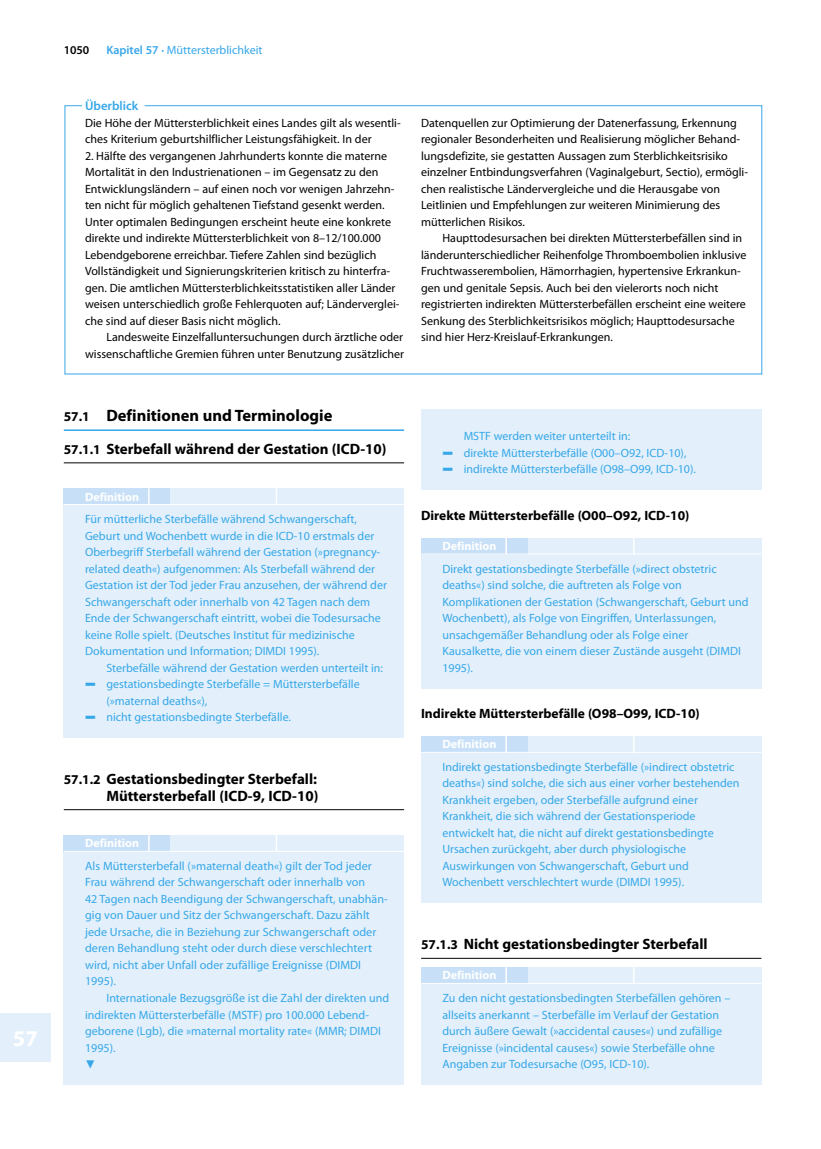
<style>
.page{position:relative;width:821px;height:1149px;background:#fff}
.page>*{position:absolute;margin:0;border:0;box-sizing:border-box;transform-origin:0 0}
.t1{font:700 22.5px "Myriad Pro";color:#fff}
.t2{font:700 16.5px "Myriad Pro";color:#000}
.t3{font:700 15px/16.5px "Myriad Pro";color:#000;text-align:right}
.t4{font:700 13.5px "Myriad Pro";color:#000}
.t5{font:13.5px "S Buttons";color:#36a7e8}
.t6{font:600 12.75px "Myriad Pro";color:#36a7e8}
.t7{font:12px/16.5px "Myriad Pro";color:#36a7e8}
.t8{font:12px/16.5px "Myriad Pro";color:#000}
.t9{font:700 12px "Myriad Pro";color:#fff}
.t10{font:600 12px "Myriad Pro";color:#000}
.s1{font-weight:600}
.s2{font-size:13.5px}
.s3{font-family:"S Buttons"}
</style>
<div class="page">
<div style="left:0;top:1012px;width:51px;height:49px;background:#e3f0fb"></div>
<div style="left:421px;top:736px;width:340px;height:166px;background:#e3f0fb"></div>
<div style="left:421px;top:736px;width:106px;height:16px;background:#c7e0f7"></div>
<svg style="left:505px;top:736px;width:2px;height:15px"></svg>
<svg style="left:633px;top:736px;width:1px;height:15px"></svg>
<hr style="left:421px;top:751px;width:340px;height:1px;background:#fff">
<div style="left:421px;top:966px;width:340px;height:118px;background:#e3f0fb"></div>
<div style="left:421px;top:966px;width:106px;height:17px;background:#c7e0f7"></div>
<svg style="left:505px;top:966px;width:2px;height:16px"></svg>
<svg style="left:633px;top:966px;width:1px;height:16px"></svg>
<hr style="left:421px;top:982px;width:340px;height:1px;background:#fff">
<div style="left:421px;top:537px;width:340px;height:151px;background:#e3f0fb"></div>
<svg style="left:633px;top:537px;width:1px;height:16px"></svg>
<div style="left:421px;top:537px;width:106px;height:17px;background:#c7e0f7"></div>
<svg style="left:505px;top:537px;width:2px;height:16px"></svg>
<hr style="left:421px;top:553px;width:340px;height:1px;background:#fff">
<div style="left:421px;top:409px;width:340px;height:81px;background:#e3f0fb"></div>
<div style="left:64px;top:835px;width:340px;height:249px;background:#e3f0fb"></div>
<div style="left:64px;top:835px;width:106px;height:16px;background:#c7e0f7"></div>
<svg style="left:276px;top:835px;width:1px;height:15px"></svg>
<svg style="left:148px;top:835px;width:2px;height:15px"></svg>
<hr style="left:64px;top:850px;width:340px;height:1px;background:#fff">
<div style="left:64px;top:488px;width:340px;height:249px;background:#e3f0fb"></div>
<svg style="left:276px;top:488px;width:1px;height:16px"></svg>
<div style="left:64px;top:488px;width:106px;height:16px;background:#c7e0f7"></div>
<svg style="left:148px;top:488px;width:2px;height:16px"></svg>
<hr style="left:64px;top:504px;width:340px;height:1px;background:#fff">
<svg style="left:64px;top:105px;width:698px;height:269px"></svg>
<hr style="left:64px;top:429px;width:340px;height:2px;background:#36a7e8">
<hr style="left:64px;top:462px;width:340px;height:1px;background:#000">
<hr style="left:64px;top:809px;width:340px;height:1px;background:#000">
<hr style="left:421px;top:957px;width:340px;height:1px;background:#000">
<h1 class="t1" style="left:13px;top:1025px;width:27px">57</h1>
<p class="t10" style="left:64px;top:43px;width:27px">1050</p>
<p class="t7" style="left:106px;top:42px;width:158px"><span class="s1">Kapitel 57 ·</span> Müttersterblichkeit</p>
<p class="t6" style="left:85px;top:99px;width:55px">Überblick</p>
<p class="t8" style="left:85px;top:115px;width:317px">Die Höhe der Müttersterblichkeit eines Landes gilt als wesentli&shy;ches Kriterium geburtshilflicher Leistungsfähigkeit. In der</p>
<p class="t8" style="left:85px;top:148px;width:316px">2. Hälfte des vergangenen Jahrhunderts konnte die materne Mortalität in den Industrienationen – im Gegensatz zu den Entwicklungsländern – auf einen noch vor wenigen Jahrzehn&shy;ten nicht für möglich gehaltenen Tiefstand gesenkt werden.<br>Unter optimalen Bedingungen erscheint heute eine konkrete direkte und indirekte Müttersterblichkeit von 8–12/100.000<br>Lebendgeborene erreichbar. Tiefere Zahlen sind bezüglich Vollständigkeit und Signierungskriterien kritisch zu hinterfra&shy;gen. Die amtlichen Müttersterblichkeitsstatistiken aller Länder weisen unterschiedlich große Fehlerquoten auf; Länderverglei&shy;che sind auf dieser Basis nicht möglich.</p>
<p class="t8" style="left:85px;top:329px;width:320px;text-align:right">Landesweite Einzelfalluntersuchungen durch ärztliche oder wissenschaftliche Gremien führen unter Benutzung zusätzlicher</p>
<p class="t8" style="left:421px;top:115px;width:328px">Datenquellen zur Optimierung der Datenerfassung, Erkennung regionaler Besonderheiten und Realisierung möglicher Behand&shy;lungsdefizite, sie gestatten Aussagen zum Sterblichkeitsrisiko einzelner Entbindungsverfahren (Vaginalgeburt, Sectio), ermögli&shy;chen realistische Ländervergleiche und die Herausgabe von Leitlinien und Empfehlungen zur weiteren Minimierung des mütterlichen Risikos.</p>
<p class="t8" style="left:421px;top:230px;width:327px;text-indent:21px">Haupttodesursachen bei direkten Müttersterbefällen sind in länderunterschiedlicher Reihenfolge Thromboembolien inklusive Fruchtwasserembolien, Hämorrhagien, hypertensive Erkrankun&shy;gen und genitale Sepsis. Auch bei den vielerorts noch nicht registrierten indirekten Müttersterbefällen erscheint eine weitere Senkung des Sterblichkeitsrisikos möglich; Haupttodesursache sind hier Herz-Kreislauf-Erkrankungen.</p>
<h2 class="t2" style="left:64px;top:406px;width:270px"><span class="s2">57.1</span> Definitionen und Terminologie</h2>
<p class="t3" style="left:64px;top:440px;width:324px"><span class="s2">57.1.1</span> Sterbefall während der Gestation (ICD-10)</p>
<p class="t9" style="left:85px;top:489px;width:56px">Definition</p>
<p class="t7" style="left:85px;top:511px;width:303px">Für mütterliche Sterbefälle während Schwangerschaft, Geburt und Wochenbett wurde in die ICD-10 erstmals der Oberbegriff Sterbefall während der Gestation (»pregnancy&shy;related death«) aufgenommen: Als Sterbefall während der Gestation ist der Tod jeder Frau anzusehen, der während der Schwangerschaft oder innerhalb von 42 Tagen nach dem Ende der Schwangerschaft eintritt, wobei die Todesursache keine Rolle spielt. (Deutsches Institut für medizinische Dokumentation und Information; DIMDI 1995).</p>
<p class="t7" style="left:106px;top:659px;width:278px">Sterbefälle während der Gestation werden unterteilt in:</p>
<p class="t7" style="left:85px;top:676px;width:276px"><span class="s3">5</span> gestationsbedingte Sterbefälle = Müttersterbefälle</p>
<p class="t7" style="left:106px;top:692px;width:102px">(»maternal deaths«),</p>
<p class="t7" style="left:85px;top:709px;width:207px"><span class="s3">5</span> nicht gestationsbedingte Sterbefälle.</p>
<p class="t3" style="left:64px;top:771px;width:256px"><span class="s2">57.1.2</span> Gestationsbedingter Sterbefall:<br>Müttersterbefall (ICD-9, ICD-10)</p>
<p class="t9" style="left:85px;top:836px;width:56px">Definition</p>
<p class="t7" style="left:85px;top:857px;width:304px">Als Müttersterbefall (»maternal death«) gilt der Tod jeder Frau während der Schwangerschaft oder innerhalb von<br>42 Tagen nach Beendigung der Schwangerschaft, unabhän&shy;gig von Dauer und Sitz der Schwangerschaft. Dazu zählt jede Ursache, die in Beziehung zur Schwangerschaft oder deren Behandlung steht oder durch diese verschlechtert wird, nicht aber Unfall oder zufällige Ereignisse (DIMDI 1995).</p>
<p class="t7" style="left:85px;top:989px;width:306px;text-indent:21px">Internationale Bezugsgröße ist die Zahl der direkten und indirekten Müttersterbefälle (MSTF) pro 100.000 Lebend&shy;geborene (Lgb), die »maternal mortality rate« (MMR; DIMDI 1995).</p>
<p class="t7" style="left:442px;top:428px;width:255px;text-indent:21px">MSTF werden weiter unterteilt in:<br><span class="s3">5</span> direkte Müttersterbefälle (O00–O92, ICD-10),<br><span class="s3">5</span> indirekte Müttersterbefälle (O98–O99, ICD-10).</p>
<p class="t4" style="left:421px;top:507px;width:270px">Direkte Müttersterbefälle (O00–O92, ICD-10)</p>
<p class="t9" style="left:442px;top:539px;width:56px">Definition</p>
<p class="t7" style="left:442px;top:560px;width:308px">Direkt gestationsbedingte Sterbefälle (»direct obstetric deaths«) sind solche, die auftreten als Folge von Komplikationen der Gestation (Schwangerschaft, Geburt und Wochenbett), als Folge von Eingriffen, Unterlassungen, unsachgemäßer Behandlung oder als Folge einer Kausalkette, die von einem dieser Zustände ausgeht (DIMDI 1995).</p>
<p class="t4" style="left:421px;top:706px;width:280px">Indirekte Müttersterbefälle (O98–O99, ICD-10)</p>
<p class="t9" style="left:442px;top:737px;width:56px">Definition</p>
<p class="t7" style="left:442px;top:758px;width:299px">Indirekt gestationsbedingte Sterbefälle (»indirect obstetric deaths«) sind solche, die sich aus einer vorher bestehenden Krankheit ergeben, oder Sterbefälle aufgrund einer Krankheit, die sich während der Gestationsperiode entwickelt hat, die nicht auf direkt gestationsbedingte Ursachen zurückgeht, aber durch physiologische Auswirkungen von Schwangerschaft, Geburt und Wochenbett verschlechtert wurde (DIMDI 1995).</p>
<p class="t3" style="left:421px;top:936px;width:288px"><span class="s2">57.1.3</span> Nicht gestationsbedingter Sterbefall</p>
<p class="t9" style="left:442px;top:968px;width:56px">Definition</p>
<p class="t7" style="left:442px;top:989px;width:289px">Zu den nicht gestationsbedingten Sterbefällen gehören – allseits anerkannt – Sterbefälle im Verlauf der Gestation durch äußere Gewalt (»accidental causes«) und zufällige Ereignisse (»incidental causes«) sowie Sterbefälle ohne</p>
<p class="t5" style="left:85px;top:1053px;width:12px">6</p>
<p class="t7" style="left:442px;top:1055px;width:208px">Angaben zur Todesursache (O95, ICD-10).</p>
</div>
